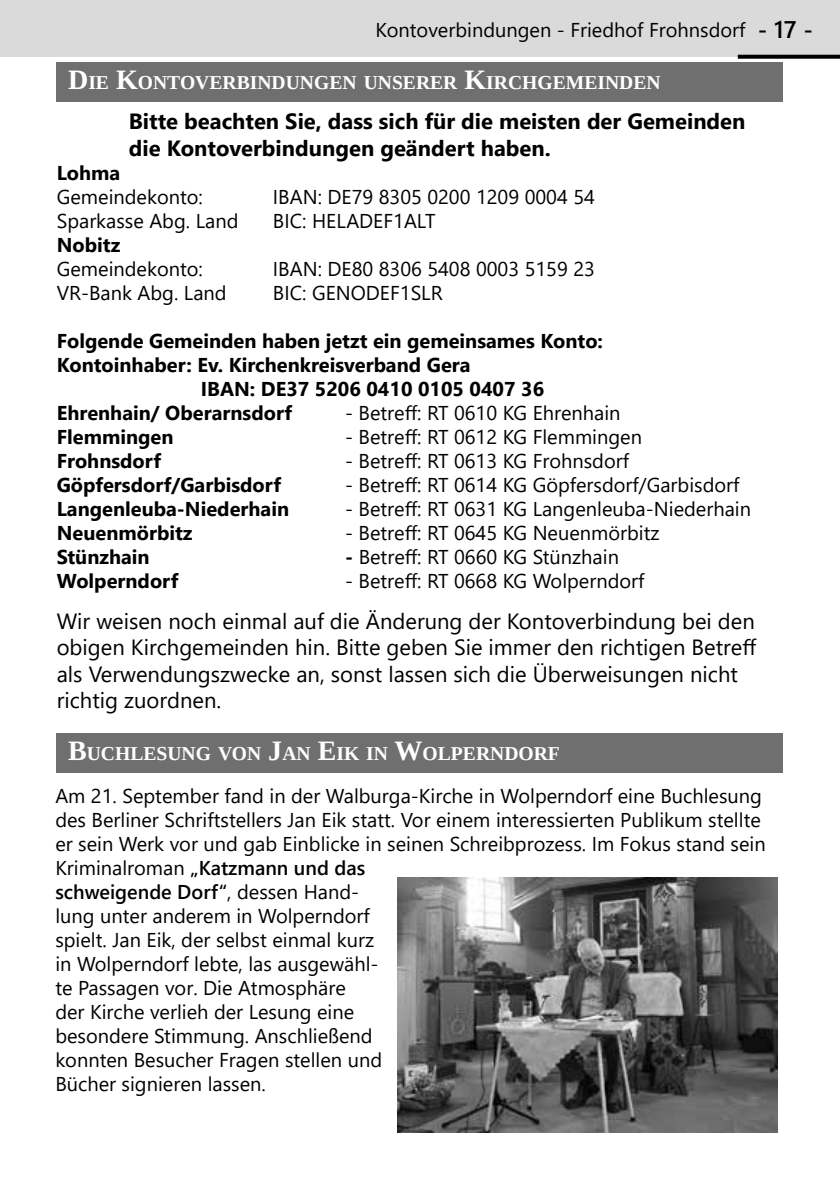
<style>
.page{position:relative;width:840px;height:1191px;background:#fff}
.page>*{position:absolute;margin:0;border:0;box-sizing:border-box;transform-origin:0 0}
.t1{font:600 24px "Segoe UI";color:#000}
.t2{font:22px/26.4px "Segoe UI";color:#000}
.t3{font:700 22px/26.4px "Segoe UI";color:#000}
.t4{font:20px/24px "Segoe UI";color:#000}
.t5{font:700 20px "Segoe UI";color:#000}
.t6{font:700 19.6px "Tinos";color:#fff}
.s1{font-size:28px}
.s2{font-weight:700}
.s3{font-weight:600}
</style>
<div class="page">
<div style="left:0;top:0;width:839px;height:57px;background:#dadada"></div>
<svg style="left:737px;top:55px;width:102px;height:4px"></svg>
<div style="left:57px;top:62px;width:725px;height:40px;background:#706f6f"></div>
<div style="left:57px;top:733px;width:725px;height:39px;background:#706f6f"></div>
<img style="left:397px;top:878px;width:380px;height:254px">
<p class="t4" style="left:375px;top:16px;width:371px">Kontoverbindungen - Friedhof Frohnsdorf</p>
<p class="t6" style="left:68px;top:70px;width:593px"><span class="s1">D</span>IE <span class="s1">K</span>ONTOVERBINDUNGEN UNSERER <span class="s1">K</span>IRCHGEMEINDEN</p>
<p class="t3" style="left:129px;top:107px;width:618px">Bitte beachten Sie, dass sich für die meisten der Gemeinden die Kontoverbindungen geändert haben.</p>
<p class="t1" style="left:757px;top:6px;width:57px">- 17 -</p>
<p class="t5" style="left:57px;top:154px;width:65px">Lohma</p>
<p class="t4" style="left:57px;top:183px;width:148px">Gemeindekonto:</p>
<p class="t4" style="left:273px;top:183px;width:329px">IBAN: DE79 8305 0200 1209 0004 54  </p>
<p class="t4" style="left:57px;top:207px;width:183px">Sparkasse Abg. Land</p>
<p class="t4" style="left:273px;top:207px;width:164px">BIC: HELADEF1ALT</p>
<p class="t5" style="left:57px;top:226px;width:65px">Nobitz</p>
<p class="t4" style="left:57px;top:255px;width:148px">Gemeindekonto:</p>
<p class="t4" style="left:273px;top:255px;width:323px">IBAN: DE80 8306 5408 0003 5159 23</p>
<p class="t4" style="left:57px;top:279px;width:171px"> VR-Bank Abg. Land</p>
<p class="t4" style="left:273px;top:279px;width:171px">BIC: GENODEF1SLR</p>
<p class="t5" style="left:57px;top:322px;width:547px">Folgende Gemeinden haben jetzt ein gemeinsames Konto:</p>
<p class="t5" style="left:57px;top:346px;width:415px">Kontoinhaber: Ev. Kirchenkreisverband Gera</p>
<p class="t5" style="left:201px;top:370px;width:344px">IBAN: DE37 5206 0410 0105 0407 36</p>
<p class="t5" style="left:57px;top:394px;width:237px">Ehrenhain/ Oberarnsdorf</p>
<p class="t4" style="left:345px;top:399px;width:277px">- Betreff: RT 0610 KG Ehrenhain</p>
<p class="t5" style="left:57px;top:418px;width:118px">Flemmingen</p>
<p class="t4" style="left:345px;top:423px;width:298px">- Betreff: RT 0612 KG Flemmingen</p>
<p class="t5" style="left:57px;top:442px;width:106px">Frohnsdorf</p>
<p class="t4" style="left:345px;top:447px;width:285px">- Betreff: RT 0613 KG Frohnsdorf</p>
<p class="t5" style="left:57px;top:466px;width:226px">Göpfersdorf/Garbisdorf</p>
<p class="t4" style="left:345px;top:471px;width:395px">- Betreff: RT 0614 KG Göpfersdorf/Garbisdorf</p>
<p class="t5" style="left:57px;top:490px;width:234px">Langenleuba-Niederhain</p>
<p class="t4" style="left:345px;top:495px;width:407px">- Betreff: RT 0631 KG Langenleuba-Niederhain</p>
<p class="t5" style="left:57px;top:514px;width:137px">Neuenmörbitz</p>
<p class="t4" style="left:345px;top:519px;width:316px">- Betreff: RT 0645 KG Neuenmörbitz</p>
<p class="t5" style="left:57px;top:538px;width:94px">Stünzhain</p>
<p class="t4" style="left:345px;top:543px;width:275px"><span class="s2">-</span> Betreff: RT 0660 KG Stünzhain</p>
<p class="t5" style="left:57px;top:562px;width:123px">Wolperndorf</p>
<p class="t4" style="left:345px;top:567px;width:301px">- Betreff: RT 0668 KG Wolperndorf</p>
<p class="t2" style="left:57px;top:606px;width:700px">Wir weisen noch einmal auf die Änderung der Kontoverbindung bei den obigen Kirchgemeinden hin. Bitte geben Sie immer den richtigen Betreff als Verwendungszwecke an, sonst lassen sich die Überweisungen nicht richtig zuordnen.</p>
<p class="t6" style="left:68px;top:740px;width:493px"><span class="s1">B</span>UCHLESUNG VON <span class="s1">J</span>AN <span class="s1">E</span>IK IN <span class="s1">W</span>OLPERNDORF</p>
<p class="t4" style="left:55px;top:782px;width:711px">Am 21. September fand in der Walburga-Kirche in Wolperndorf eine Buchlesung des Berliner Schriftstellers Jan Eik statt. Vor einem interessierten Publikum stellte er sein Werk vor und gab Einblicke in seinen Schreibprozess. Im Fokus stand sein Kriminalroman <span class="s3">„Katzmann und das<br>schweigende Dorf“</span>, dessen Hand-<br>lung unter anderem in Wolperndorf<br>spielt. Jan Eik, der selbst einmal kurz<br>in Wolperndorf lebte, las ausgewähl-<br>te Passagen vor. Die Atmosphäre<br>der Kirche verlieh der Lesung eine<br>besondere Stimmung. Anschließend<br>konnten Besucher Fragen stellen und<br>Bücher signieren lassen.</p>
</div>
